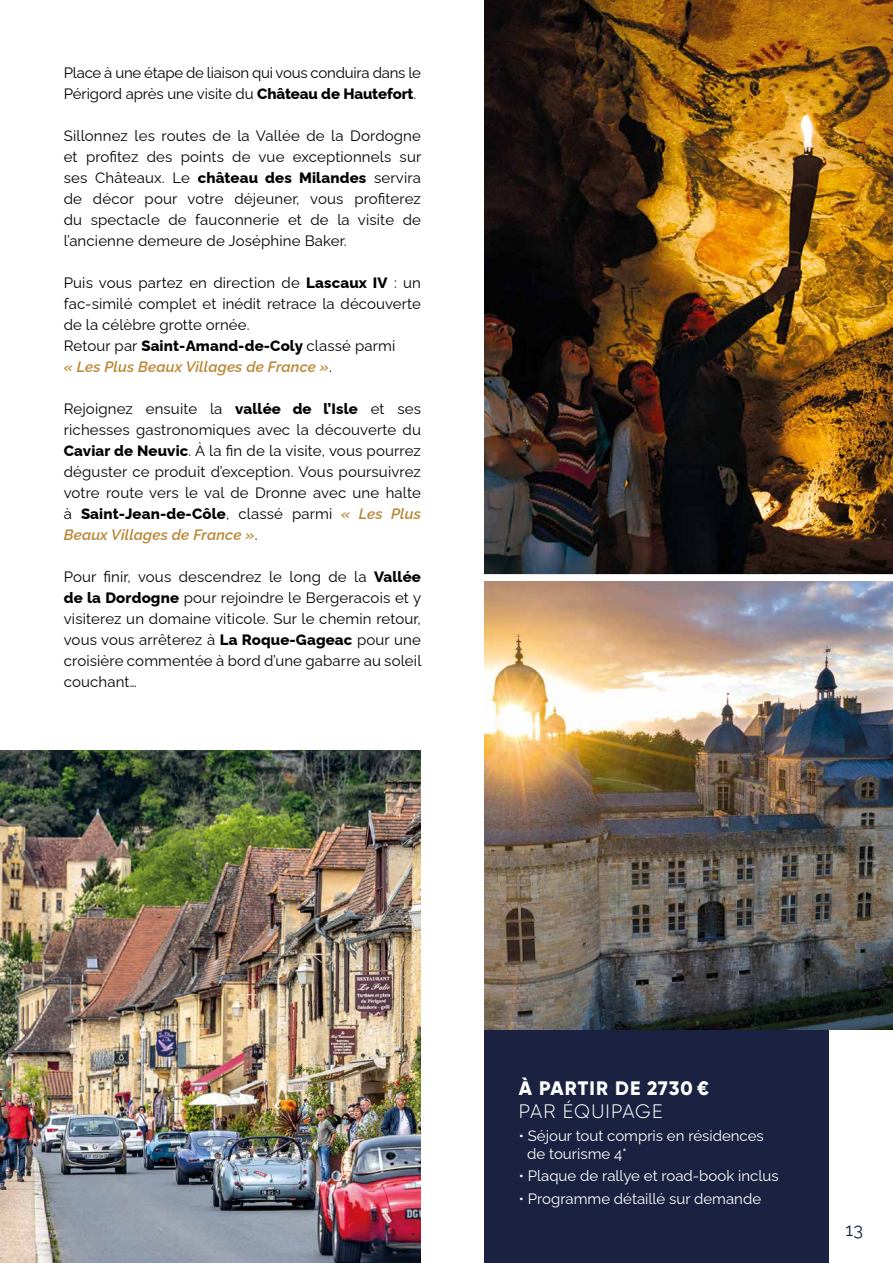
<style>
.page{position:relative;width:893px;height:1263px;background:#fff}
.page>*{position:absolute;margin:0;border:0;box-sizing:border-box;transform-origin:0 0}
.t1{font:800 19.5px "Gilroy";letter-spacing:.05em;color:#fff}
.t2{font:300 19.5px "Gilroy";letter-spacing:.055em;color:#fff}
.t3{font:18px "Raleway";color:#1b2141}
.t4{font:15px/21px "Raleway";letter-spacing:.005em;color:#000;text-align:justify}
.t5{font:15px/18px "Raleway";color:#fff}
.t6{font:15px/21px "Raleway";letter-spacing:-.015em;color:#000}
.s1{font-weight:800}
.s2{font-weight:600;font-style:italic;color:#bb8534}
</style>
<div class="page">
<div style="left:485px;top:1029px;width:344px;height:234px;background:#1b2141"></div>
<img style="left:485px;top:0;width:408px;height:574px">
<img style="left:485px;top:581px;width:408px;height:448px">
<img style="left:0;top:751px;width:421px;height:512px">
<p class="t6" style="left:64px;top:60px;width:359px">Place à une étape de liaison qui vous conduira dans le<br>Périgord après une visite du <span class="s1">Château de Hautefort</span>.</p>
<p class="t4" style="left:64px;top:123px;width:359px">Sillonnez les routes de la Vallée de la Dordogne et profitez des points de vue exceptionnels sur ses Châteaux. Le <span class="s1">château des Milandes</span> servira de décor pour votre déjeuner, vous profiterez du spectacle de fauconnerie et de la visite de l’ancienne demeure de Joséphine Baker.</p>
<p class="t4" style="left:64px;top:270px;width:359px;text-align:left">Puis vous partez en direction de <span class="s1">Lascaux IV</span> : un fac-similé complet et inédit retrace la découverte de la célèbre grotte ornée.<br>Retour par <span class="s1">Saint-Amand-de-Coly</span> classé parmi<br><span class="s2">« Les Plus Beaux Villages de France »</span>.</p>
<p class="t4" style="left:64px;top:396px;width:359px">Rejoignez ensuite la <span class="s1">vallée de l’Isle</span> et ses richesses gastronomiques avec la découverte du <span class="s1">Caviar de Neuvic</span>. À la fin de la visite, vous pourrez déguster ce produit d’exception. Vous poursuivrez votre route vers le val de Dronne avec une halte à <span class="s1">Saint-Jean-de-Côle</span>, classé parmi <span class="s2">« Les Plus Beaux Villages de France »</span>.</p>
<p class="t4" style="left:64px;top:564px;width:359px">Pour finir, vous descendrez le long de la <span class="s1">Vallée de la Dordogne</span> pour rejoindre le Bergeracois et y visiterez un domaine viticole. Sur le chemin retour, vous vous arrêterez à <span class="s1">La Roque-Gageac</span> pour une croisière commentée à bord d’une gabarre au soleil couchant…</p>
<h1 class="t1" style="left:519px;top:1076px;width:192px">À PARTIR DE 2730 €</h1>
<h1 class="t2" style="left:519px;top:1099px;width:145px">PAR ÉQUIPAGE</h1>
<p class="t5" style="left:527px;top:1125px;width:238px;text-indent:-9px">• Séjour tout compris en résidences de tourisme 4*</p>
<p class="t5" style="left:519px;top:1165px;width:261px">• Plaque de rallye et road-book inclus</p>
<p class="t5" style="left:519px;top:1188px;width:244px">• Programme détaillé sur demande</p>
<p class="t3" style="left:845px;top:1215px;width:19px">13</p>
</div>
